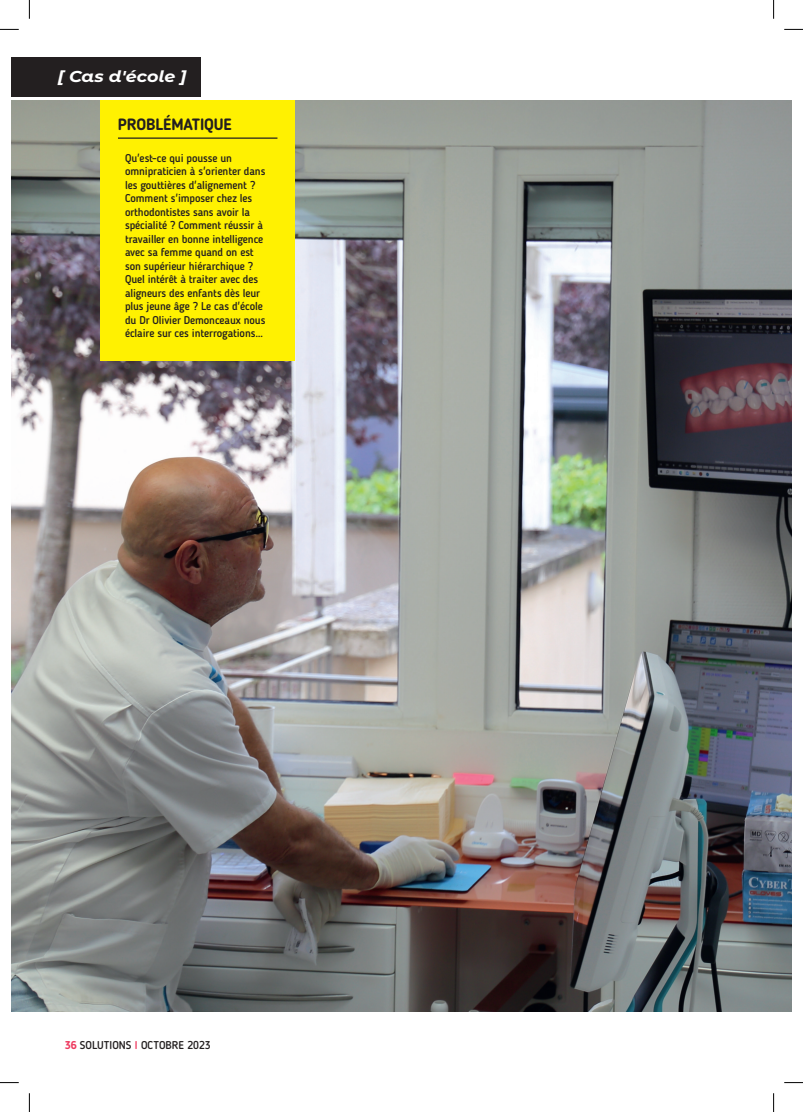
<style>
.page{position:relative;width:803px;height:1112px;background:#fff}
.page>*{position:absolute;margin:0;border:0;box-sizing:border-box;transform-origin:0 0}
.t1{font:700 16.25px "Blogger Sans";letter-spacing:-.01em;color:#231f20}
.t2{font:italic 700 15.75px "Montserrat Alternates";letter-spacing:-.005em;color:#fff;scale:1.11 1}
.t3{font:500 11.25px/13.5px "Blogger Sans";letter-spacing:-.01em;color:#231f20}
.s1{font-weight:700;color:#ee3b60}
.s2{color:#ee3b60}
</style>
<div class="page">
<img style="left:12px;top:100px;width:779px;height:911px">
<div style="left:100px;top:100px;width:195px;height:261px;background:#fff101"></div>
<hr style="left:118px;top:137px;width:159px;height:2px;background:#231f20">
<div style="left:12px;top:58px;width:189px;height:39px;background:#231f20"></div>
<svg style="left:0;top:29px;width:19px;height:1px"></svg>
<svg style="left:784px;top:29px;width:19px;height:1px"></svg>
<svg style="left:0;top:1082px;width:19px;height:1px"></svg>
<svg style="left:784px;top:1082px;width:19px;height:1px"></svg>
<svg style="left:29px;top:0;width:1px;height:19px"></svg>
<svg style="left:29px;top:1093px;width:1px;height:18px"></svg>
<svg style="left:773px;top:0;width:1px;height:19px"></svg>
<svg style="left:773px;top:1093px;width:1px;height:18px"></svg>
<h2 class="t2" style="left:58px;top:65px;width:118px">[ Cas d'école ]</h2>
<h1 class="t1" style="left:118px;top:115px;width:115px">PROBLÉMATIQUE</h1>
<p class="t3" style="left:125px;top:151px;width:142px">Qu'est-ce qui pousse un omnipraticien à s'orienter dans les gouttières d'alignement ?<br>Comment s'imposer chez les orthodontistes sans avoir la spécialité ? Comment réussir à travailler en bonne intelligence avec sa femme quand on est son supérieur hiérarchique ?<br>Quel intérêt à traiter avec des aligneurs des enfants dès leur plus jeune âge ? Le cas d'école du Dr Olivier Demonceaux nous éclaire sur ces interrogations…</p>
<p class="t3" style="left:65px;top:1037px;width:147px"><span class="s1">36</span> SOLUTIONS <span class="s2">I</span> OCTOBRE 2023</p>
</div>
